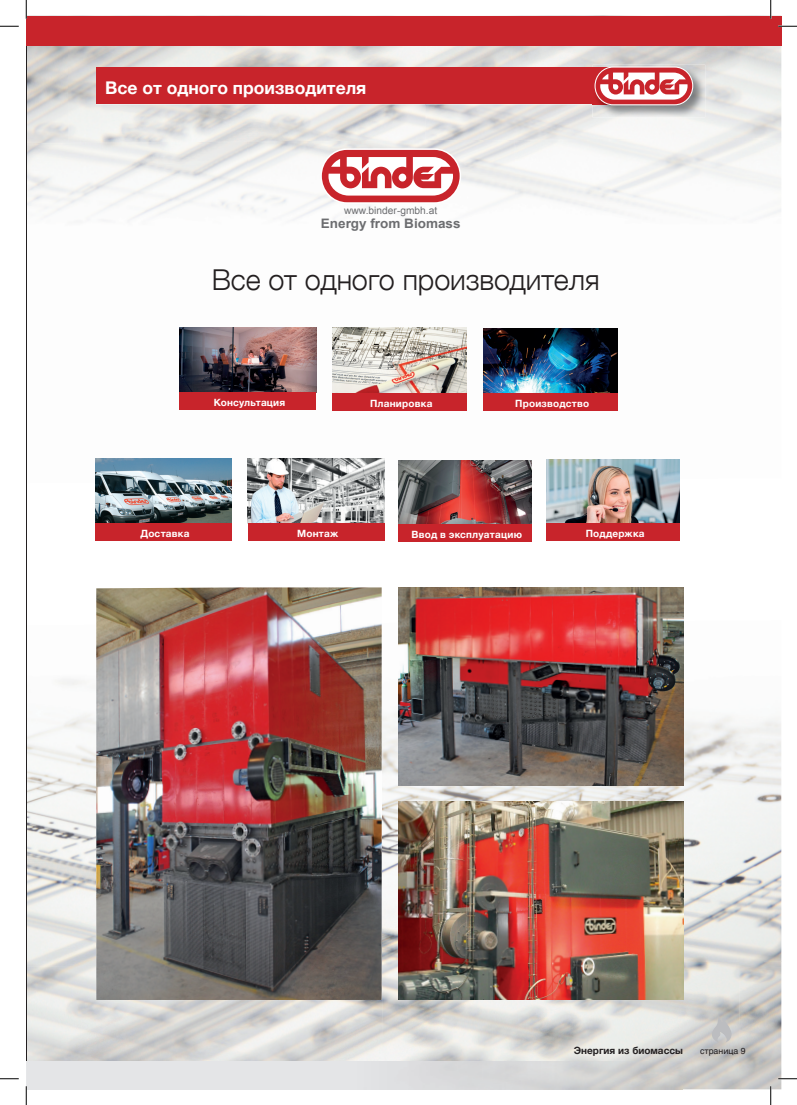
<style>
.page{position:relative;width:797px;height:1105px;background:#fff}
.page>*{position:absolute;margin:0;border:0;box-sizing:border-box;transform-origin:0 0}
.t1{font:300 28.75px "Helvetica Neue";letter-spacing:-.005em;color:#231f20}
.t2{font:700 17.5px "Helvetica Neue";color:#fff}
.t3{font:700 13.12px "Arial";color:#6c6d70}
.t4{font:10.25px "Arial";color:#6c6d70}
.t5{font:700 10px "Helvetica Neue";letter-spacing:.02em;color:#fff}
.t6{font:700 10px "Helvetica Neue";color:#231f20}
.t7{font:8.75px "Helvetica";color:#231f20}
</style>
<div class="page">
<svg style="left:231px;top:480px;width:316px;height:58px"></svg>
<img style="left:517px;top:328px;width:101px;height:152px">
<img style="left:95px;top:327px;width:422px;height:156px">
<img style="left:426px;top:45px;width:355px;height:95px">
<img style="left:69px;top:45px;width:357px;height:98px">
<img style="left:27px;top:45px;width:42px;height:98px">
<img style="left:27px;top:679px;width:69px;height:115px">
<img style="left:381px;top:623px;width:177px;height:169px">
<img style="left:558px;top:716px;width:223px;height:245px">
<img style="left:27px;top:794px;width:69px;height:170px">
<img style="left:381px;top:792px;width:180px;height:172px">
<img style="left:382px;top:961px;width:399px;height:128px">
<div style="left:26px;top:16px;width:755px;height:29px;background:#c8242b"></div>
<svg style="left:710px;top:1014px;width:22px;height:28px"></svg>
<hr style="left:26px;top:16px;width:1px;height:1073px;background:#231f20">
<img style="left:27px;top:1061px;width:655px;height:28px">
<div style="left:96px;top:68px;width:539px;height:36px;background:#c8242b"></div>
<img style="left:592px;top:65px;width:113px;height:52px">
<img style="left:592px;top:68px;width:3px;height:36px">
<svg style="left:594px;top:67px;width:99px;height:38px"></svg>
<svg style="left:595px;top:68px;width:97px;height:36px"></svg>
<img style="left:96px;top:587px;width:285px;height:413px">
<img style="left:398px;top:587px;width:286px;height:198px">
<img style="left:398px;top:801px;width:286px;height:198px">
<svg style="left:320px;top:148px;width:141px;height:56px"></svg>
<svg style="left:322px;top:150px;width:137px;height:52px"></svg>
<img style="left:179px;top:327px;width:137px;height:65px">
<div style="left:179px;top:392px;width:137px;height:17px;background:#c8242b"></div>
<img style="left:332px;top:327px;width:134px;height:66px">
<div style="left:332px;top:393px;width:135px;height:17px;background:#c8242b"></div>
<img style="left:483px;top:328px;width:134px;height:65px">
<div style="left:483px;top:393px;width:134px;height:17px;background:#c8242b"></div>
<img style="left:248px;top:459px;width:136px;height:64px">
<div style="left:248px;top:523px;width:136px;height:18px;background:#c8242b"></div>
<img style="left:398px;top:460px;width:134px;height:65px">
<div style="left:398px;top:525px;width:134px;height:17px;background:#c8242b"></div>
<img style="left:547px;top:459px;width:133px;height:65px">
<div style="left:547px;top:524px;width:133px;height:17px;background:#c8242b"></div>
<img style="left:95px;top:459px;width:136px;height:65px">
<div style="left:95px;top:524px;width:136px;height:17px;background:#c8242b"></div>
<svg style="left:0;top:25px;width:19px;height:2px"></svg>
<svg style="left:778px;top:25px;width:19px;height:2px"></svg>
<svg style="left:0;top:1078px;width:19px;height:1px"></svg>
<svg style="left:778px;top:1078px;width:19px;height:1px"></svg>
<svg style="left:25px;top:0;width:2px;height:45px"></svg>
<svg style="left:25px;top:1061px;width:2px;height:44px"></svg>
<svg style="left:770px;top:0;width:1px;height:19px"></svg>
<svg style="left:770px;top:1086px;width:1px;height:19px"></svg>
<h2 class="t2" style="left:105px;top:75px;width:263px">Все от одного производителя</h2>
<p class="t4" style="left:344px;top:203px;width:94px">www.binder-gmbh.at</p>
<h3 class="t3" style="left:321px;top:214px;width:141px">Energy from Biomass</h3>
<h1 class="t1" style="left:212px;top:257px;width:389px">Все от одного производителя</h1>
<p class="t5" style="left:214px;top:394px;width:73px">Консультация</p>
<p class="t5" style="left:370px;top:395px;width:64px">Планировка</p>
<p class="t5" style="left:515px;top:395px;width:75px">Производство</p>
<p class="t5" style="left:140px;top:526px;width:51px">Доставка</p>
<p class="t5" style="left:297px;top:525px;width:43px">Монтаж</p>
<p class="t5" style="left:411px;top:527px;width:112px">Ввод в эксплуатацию</p>
<p class="t5" style="left:585px;top:526px;width:61px">Поддержка</p>
<p class="t6" style="left:574px;top:1043px;width:111px">Энергия из биомассы</p>
<p class="t7" style="left:700px;top:1044px;width:47px">страница 9</p>
</div>
